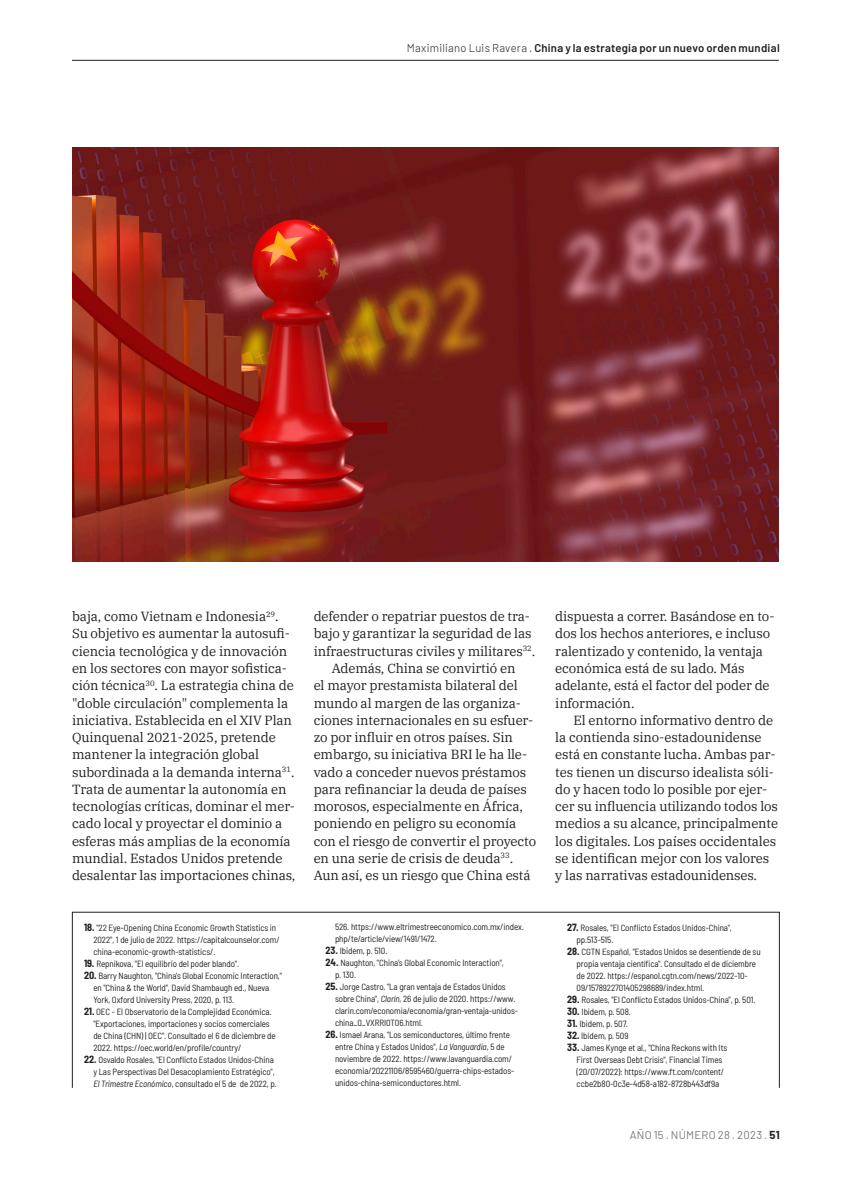
<style>
.page{position:relative;width:851px;height:1191px;background:#fff}
.page>*{position:absolute;margin:0;border:0;box-sizing:border-box;transform-origin:0 0}
.PARRAFO_PRINCIPAL{font:13.2px/17.2px "IBM Plex Serif";letter-spacing:-.01em;color:#231f20}
.CORNISA{font:600 11.25px "Barlow";letter-spacing:.025em;color:#231f20}
.t1{font:11.25px "Barlow";letter-spacing:.025em;color:#76787b}
.PARRAFO_PRINCIPAL-2{font:semi-condensed 9px/12px "Barlow";letter-spacing:-.01em;color:#231f20}
.s1{font-weight:300}
.s2{font-weight:700;font-size:10.2px}
.s3{font-style:italic}
.s4{font-weight:700;color:#231f20}
</style>
<div class="page">
<hr style="left:72px;top:60px;width:706px;height:1px;background:#231f20">
<img style="left:72px;top:147px;width:706px;height:414px">
<p class="CORNISA" style="left:406px;top:39px;width:374px"><span class="s1">Maximiliano Luis Ravera .</span> China y la estrategia por un nuevo orden mundial</p>
<p class="PARRAFO_PRINCIPAL" style="left:72px;top:607px;width:225px">baja, como Vietnam e Indonesia<sup>29</sup>.<br>Su objetivo es aumentar la autosufi&shy;ciencia tecnológica y de innovación en los sectores con mayor sofistica&shy;ción técnica<sup>30</sup>. La estrategia china de "doble circulación" complementa la iniciativa. Establecida en el XIV Plan Quinquenal 2021-2025, pretende mantener la integración global subordinada a la demanda interna<sup>31</sup>.<br>Trata de aumentar la autonomía en tecnologías críticas, dominar el mer&shy;cado local y proyectar el dominio a esferas más amplias de la economía mundial. Estados Unidos pretende desalentar las importaciones chinas,</p>
<p class="PARRAFO_PRINCIPAL" style="left:313px;top:607px;width:223px">defender o repatriar puestos de tra&shy;bajo y garantizar la seguridad de las infraestructuras civiles y militares<sup>32</sup>.</p>
<p class="PARRAFO_PRINCIPAL" style="left:313px;top:658px;width:224px;text-indent:18px">Además, China se convirtió en<br>el mayor prestamista bilateral del mundo al margen de las organiza&shy;ciones internacionales en su esfuer&shy;zo por influir en otros países. Sin embargo, su iniciativa BRI le ha lle&shy;vado a conceder nuevos préstamos para refinanciar la deuda de países morosos, especialmente en África, poniendo en peligro su economía con el riesgo de convertir el proyecto en una serie de crisis de deuda<sup>33</sup>.<br>Aun así, es un riesgo que China está</p>
<p class="PARRAFO_PRINCIPAL-2" style="left:93px;top:921px;width:188px;text-indent:-9px"><span class="s2">18.</span> "22 Eye-Opening China Economic Growth Statistics in<br>2022", 1 de julio de 2022. https://capitalcounselor.com/ china-economic-growth-statistics/.</p>
<p class="PARRAFO_PRINCIPAL-2" style="left:84px;top:957px;width:157px"><span class="s2">19.</span> Repnikova, "El equilibrio del poder blando".</p>
<p class="PARRAFO_PRINCIPAL-2" style="left:93px;top:969px;width:190px;text-indent:-9px"><span class="s2">20.</span> Barry Naughton, "China's Global Economic Interaction," en "China &amp; the World", David Shambaugh ed., Nueva<br>York, Oxford University Press, 2020, p. 113.</p>
<p class="PARRAFO_PRINCIPAL-2" style="left:93px;top:1005px;width:184px;text-indent:-9px"><span class="s2">21.</span> OEC - El Observatorio de la Complejidad Económica. "Exportaciones, importaciones y socios comerciales de China (CHN) | OEC". Consultado el 6 de diciembre de 2022. https://oec.world/en/profile/country/</p>
<p class="PARRAFO_PRINCIPAL-2" style="left:93px;top:1053px;width:185px;text-indent:-9px"><span class="s2">22.</span> Osvaldo Rosales, "El Conflicto Estados Unidos-China y Las Perspectivas Del Desacoplamiento Estratégico",<br><span class="s3">El Trimestre Económico</span>, consultado el 5 de de 2022, p.</p>
<p class="PARRAFO_PRINCIPAL-2" style="left:335px;top:920px;width:190px">526. https://www.eltrimestreeconomico.com.mx/index. php/te/article/view/1491/1472.</p>
<p class="PARRAFO_PRINCIPAL-2" style="left:325px;top:944px;width:63px"><span class="s2">23.</span> Ibidem, p. 510.</p>
<p class="PARRAFO_PRINCIPAL-2" style="left:335px;top:956px;width:170px;text-indent:-9px"><span class="s2">24.</span> Naughton, "China's Global Economic Interaction", p. 130.</p>
<p class="PARRAFO_PRINCIPAL-2" style="left:335px;top:980px;width:184px;text-indent:-9px"><span class="s2">25.</span> Jorge Castro, "La gran ventaja de Estados Unidos sobre China", <span class="s3">Clarín</span>, 26 de julio de 2020. https://www. clarin.com/economia/economia/gran-ventaja-unidos&shy;china_0_VXRRI0T06.html.</p>
<p class="PARRAFO_PRINCIPAL-2" style="left:335px;top:1028px;width:181px;text-indent:-9px"><span class="s2">26.</span> Ismael Arana, "Los semiconductores, último frente entre China y Estados Unidos", <span class="s3">La Vanguardia</span>, 5 de noviembre de 2022. https://www.lavanguardia.com/ economia/20221106/8595460/guerra-chips-estados&shy;unidos-china-semiconductores.html.</p>
<p class="PARRAFO_PRINCIPAL" style="left:555px;top:607px;width:221px">dispuesta a correr. Basándose en to&shy;dos los hechos anteriores, e incluso ralentizado y contenido, la ventaja económica está de su lado. Más adelante, está el factor del poder de información.</p>
<p class="PARRAFO_PRINCIPAL" style="left:555px;top:710px;width:224px;text-indent:18px">El entorno informativo dentro de la contienda sino-estadounidense está en constante lucha. Ambas par&shy;tes tienen un discurso idealista sóli&shy;do y hacen todo lo posible por ejer&shy;cer su influencia utilizando todos los medios a su alcance, principalmente los digitales. Los países occidentales se identifican mejor con los valores y las narrativas estadounidenses.</p>
<p class="PARRAFO_PRINCIPAL-2" style="left:576px;top:921px;width:157px;text-indent:-9px"><span class="s2">27.</span> Rosales, "El Conflicto Estados Unidos-China", pp.513-515.</p>
<p class="PARRAFO_PRINCIPAL-2" style="left:576px;top:945px;width:185px;text-indent:-9px"><span class="s2">28.</span> CGTN Español, "Estados Unidos se desentiende de su propia ventaja científica". Consultado el de diciembre de 2022. https://espanol.cgtn.com/news/2022-10- 09/1578922701405298689/index.html.</p>
<p class="PARRAFO_PRINCIPAL-2" style="left:567px;top:993px;width:190px"><span class="s2">29.</span> Rosales, "El Conflicto Estados Unidos-China", p. 501.</p>
<p class="PARRAFO_PRINCIPAL-2" style="left:567px;top:1005px;width:65px"><span class="s2">30.</span> Ibidem, p. 508.</p>
<p class="PARRAFO_PRINCIPAL-2" style="left:567px;top:1017px;width:62px"><span class="s2">31.</span> Ibidem, p. 507.</p>
<p class="PARRAFO_PRINCIPAL-2" style="left:567px;top:1029px;width:63px"><span class="s2">32.</span> Ibidem, p. 509</p>
<p class="PARRAFO_PRINCIPAL-2" style="left:576px;top:1041px;width:152px;text-indent:-9px"><span class="s2">33.</span> James Kynge et al., "China Reckons with Its First Overseas Debt Crisis", Financial Times (20/07/2022): https://www.ft.com/content/ ccbe2b80-0c3e-4d58-a182-8728b443df9a</p>
<p class="t1" style="left:629px;top:1126px;width:151px">AÑO 15 . NÚMERO 28 . 2023 . <span class="s4">51</span></p>
</div>
